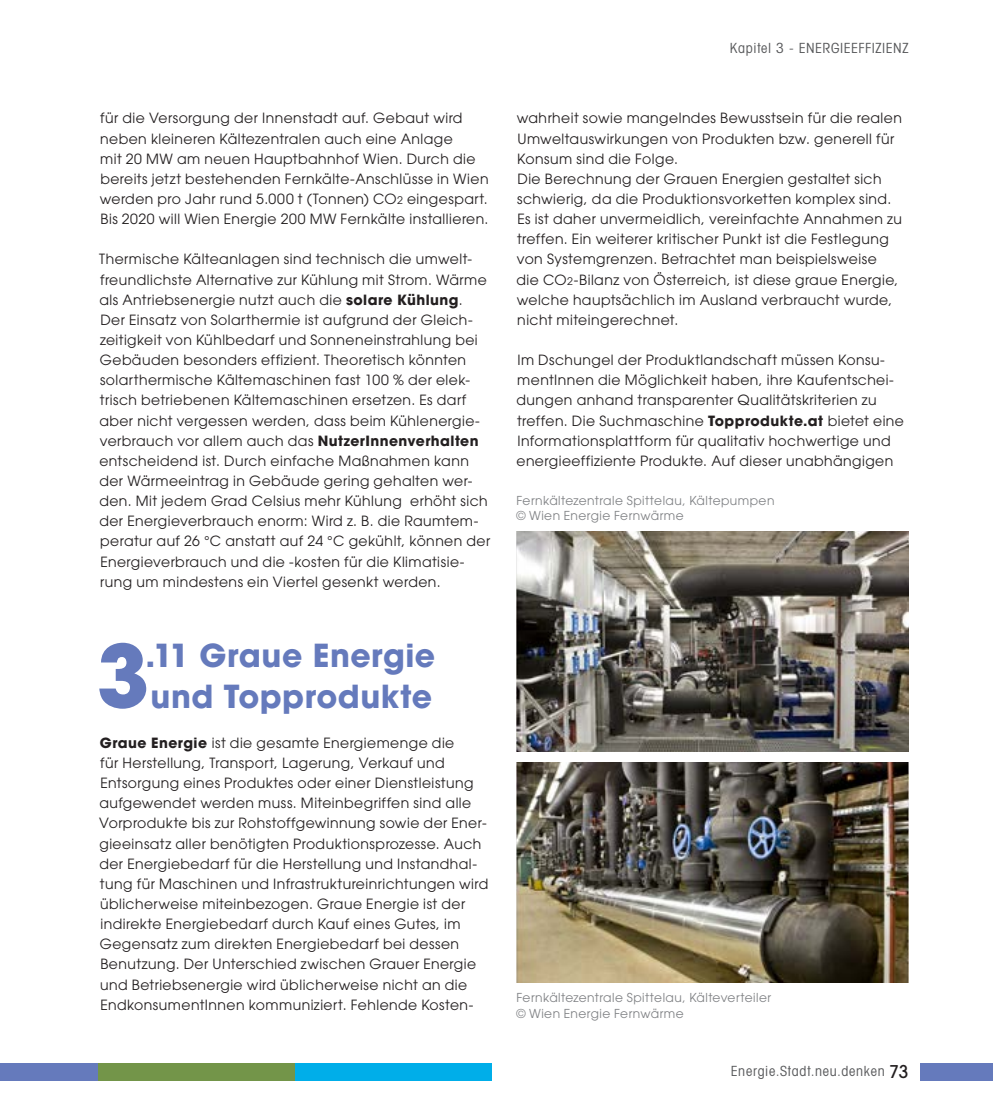
<style>
.page{position:relative;width:993px;height:1117px;background:#fff}
.page>*{position:absolute;margin:0;border:0;box-sizing:border-box;transform-origin:0 0}
.Headline{font:700 85.92px "Avant Garde";color:#657abc}
.Headline-2{font:700 31.5px/40.2px "Avant Garde";letter-spacing:.015em;color:#657abc}
.t1{font:14px/20.1px "Avant Garde";letter-spacing:.03em;color:#231f20}
.t2{font:condensed 14px "Avant Garde";letter-spacing:.05em;color:#57585a}
.t3{font:12.25px/15.8px "Avant Garde";letter-spacing:.035em;color:#808285}
.s1{font-size:10.5px}
.s2{font-weight:700}
.s3{font-weight:500;font-stretch:normal;font-size:17.5px;color:#231f20}
</style>
<div class="page">
<img style="left:516px;top:531px;width:392px;height:220px">
<img style="left:516px;top:762px;width:392px;height:220px">
<div style="left:919px;top:1062px;width:73px;height:18px;background:#657abc"></div>
<div style="left:0;top:1062px;width:98px;height:18px;background:#657abc"></div>
<div style="left:98px;top:1062px;width:196px;height:18px;background:#739549"></div>
<div style="left:294px;top:1062px;width:197px;height:18px;background:#00aee9"></div>
<p class="t1" style="left:100px;top:108px;width:390px">für die Versorgung der Innenstadt auf. Gebaut wird neben kleineren Kältezentralen auch eine Anlage<br>mit 20 MW am neuen Hauptbahnhof Wien. Durch die bereits jetzt bestehenden Fernkälte-Anschlüsse in Wien werden pro Jahr rund 5.000 t (Tonnen) CO<span class="s1">2</span> eingespart.<br>Bis 2020 will Wien Energie 200 MW Fernkälte installieren.</p>
<p class="t1" style="left:99px;top:249px;width:392px">Thermische Kälteanlagen sind technisch die umwelt&shy;freundlichste Alternative zur Kühlung mit Strom. Wärme als Antriebsenergie nutzt auch die <span class="s2">solare Kühlung</span>.<br>Der Einsatz von Solarthermie ist aufgrund der Gleich&shy;zeitigkeit von Kühlbedarf und Sonneneinstrahlung bei Gebäuden besonders effizient. Theoretisch könnten solarthermische Kältemaschinen fast 100 % der elek&shy;trisch betriebenen Kältemaschinen ersetzen. Es darf aber nicht vergessen werden, dass beim Kühlenergie&shy;verbrauch vor allem auch das <span class="s2">NutzerInnenverhalten </span>entscheidend ist. Durch einfache Maßnahmen kann der Wärmeeintrag in Gebäude gering gehalten wer&shy;den. Mit jedem Grad Celsius mehr Kühlung erhöht sich der Energieverbrauch enorm: Wird z. B. die Raumtem&shy;peratur auf 26 °C anstatt auf 24 °C gekühlt, können der Energieverbrauch und die -kosten für die Klimatisie&shy;rung um mindestens ein Viertel gesenkt werden.</p>
<p class="Headline" style="left:96px;top:620px;width:55px">3</p>
<p class="Headline-2" style="left:146px;top:635px;width:291px">.11 Graue Energie und Topprodukte</p>
<p class="t1" style="left:99px;top:732px;width:390px"><span class="s2">Graue Energie</span> ist die gesamte Energiemenge die<br>für Herstellung, Transport, Lagerung, Verkauf und Entsorgung eines Produktes oder einer Dienstleistung aufgewendet werden muss. Miteinbegriffen sind alle Vorprodukte bis zur Rohstoffgewinnung sowie der Ener&shy;gieeinsatz aller benötigten Produktionsprozesse. Auch der Energiebedarf für die Herstellung und Instandhal&shy;tung für Maschinen und Infrastruktureinrichtungen wird üblicherweise miteinbezogen. Graue Energie ist der indirekte Energiebedarf durch Kauf eines Gutes, im Gegensatz zum direkten Energiebedarf bei dessen Benutzung. Der Unterschied zwischen Grauer Energie und Betriebsenergie wird üblicherweise nicht an die EndkonsumentInnen kommuniziert. Fehlende Kosten-</p>
<p class="t2" style="left:729px;top:40px;width:180px">Kapitel 3 - ENERGIEEFFIZIENZ</p>
<p class="t1" style="left:516px;top:108px;width:386px">wahrheit sowie mangelndes Bewusstsein für die realen<br>Umweltauswirkungen von Produkten bzw. generell für<br>Konsum sind die Folge.</p>
<p class="t1" style="left:516px;top:169px;width:387px">Die Berechnung der Grauen Energien gestaltet sich schwierig, da die Produktionsvorketten komplex sind.<br>Es ist daher unvermeidlich, vereinfachte Annahmen zu treffen. Ein weiterer kritischer Punkt ist die Festlegung von Systemgrenzen. Betrachtet man beispielsweise die CO<span class="s1">2</span>-Bilanz von Österreich, ist diese graue Energie, welche hauptsächlich im Ausland verbraucht wurde, nicht miteingerechnet.</p>
<p class="t1" style="left:516px;top:350px;width:389px">Im Dschungel der Produktlandschaft müssen Konsu&shy;mentInnen die Möglichkeit haben, ihre Kaufentschei&shy;dungen anhand transparenter Qualitätskriterien zu treffen. Die Suchmaschine <span class="s2">Topprodukte.at</span> bietet eine Informationsplattform für qualitativ hochwertige und energieeffiziente Produkte. Auf dieser unabhängigen</p>
<p class="t3" style="left:516px;top:492px;width:259px">Fernkältezentrale Spittelau, Kältepumpen © Wien Energie Fernwärme</p>
<p class="t3" style="left:516px;top:989px;width:256px">Fernkältezentrale Spittelau, Kälteverteiler</p>
<p class="t3" style="left:516px;top:1005px;width:169px">© Wien Energie Fernwärme</p>
<p class="t2" style="left:730px;top:1061px;width:179px">Energie.Stadt.neu.denken <span class="s3">73</span></p>
</div>
